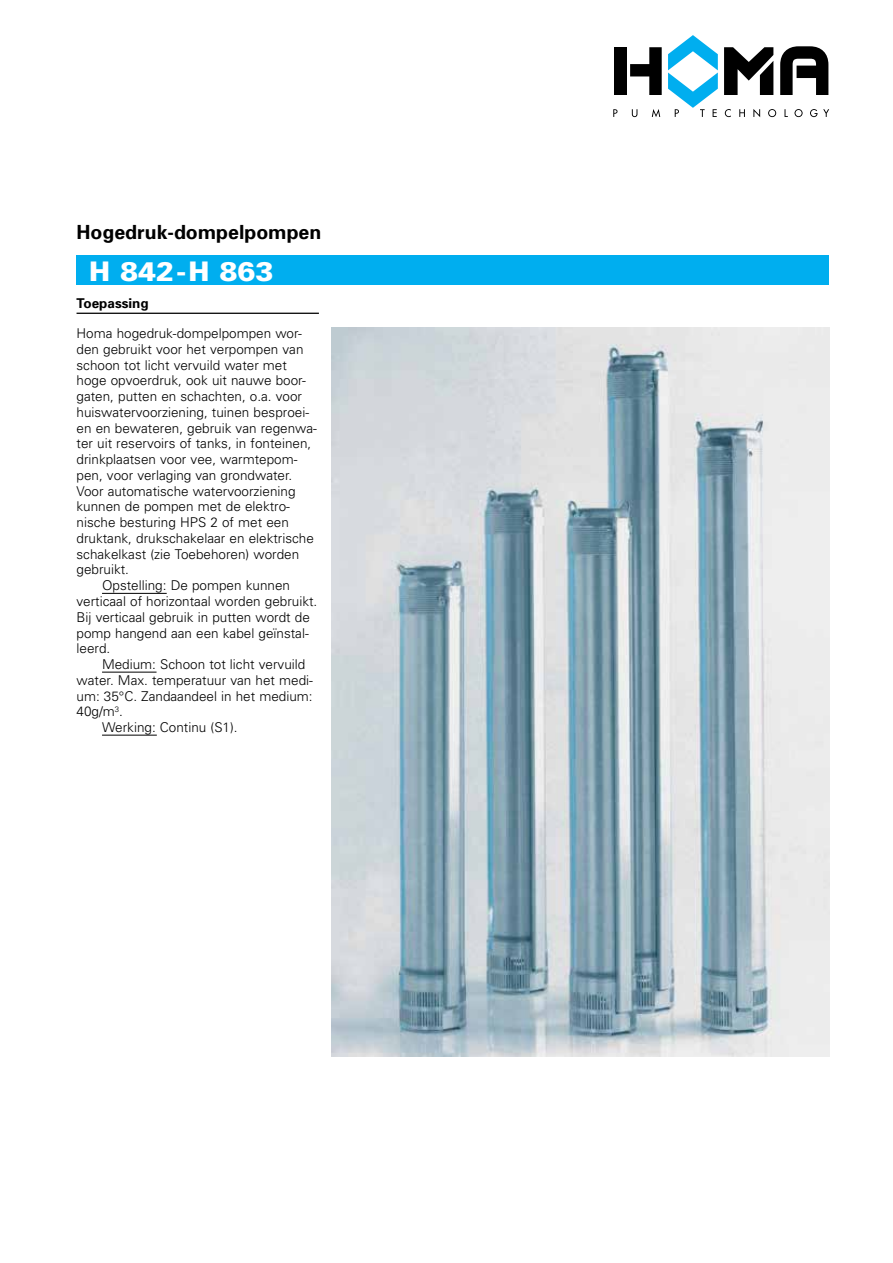
<style>
.page{position:relative;width:893px;height:1263px;background:#fff}
.page>*{position:absolute;margin:0;border:0;box-sizing:border-box;transform-origin:0 0}
.t1{font:900 27px "Univers";color:#fff}
.t2{font:700 19.5px "Univers";color:#000}
.t3{font:300 13.5px "Univers";color:#000}
.t4{font:700 13.5px "Univers";color:#000}
</style>
<div class="page">
<div style="left:77px;top:255px;width:752px;height:30px;background:#00aeef"></div>
<hr style="left:77px;top:313px;width:242px;height:1px;background:#000">
<hr style="left:102px;top:593px;width:65px;height:1px;background:#000">
<hr style="left:102px;top:672px;width:55px;height:1px;background:#000">
<hr style="left:102px;top:735px;width:55px;height:1px;background:#000">
<img style="left:332px;top:327px;width:497px;height:729px">
<svg style="left:613px;top:109px;width:4px;height:8px"></svg>
<svg style="left:632px;top:109px;width:5px;height:8px"></svg>
<svg style="left:652px;top:109px;width:8px;height:8px"></svg>
<svg style="left:725px;top:109px;width:6px;height:8px"></svg>
<svg style="left:739px;top:109px;width:6px;height:8px"></svg>
<svg style="left:753px;top:109px;width:7px;height:8px"></svg>
<svg style="left:768px;top:109px;width:8px;height:8px"></svg>
<svg style="left:784px;top:109px;width:4px;height:8px"></svg>
<svg style="left:794px;top:109px;width:9px;height:8px"></svg>
<svg style="left:810px;top:109px;width:7px;height:8px"></svg>
<svg style="left:823px;top:109px;width:6px;height:8px"></svg>
<div style="left:614px;top:47px;width:12px;height:48px;background:#000"></div>
<svg style="left:630px;top:47px;width:32px;height:48px"></svg>
<svg style="left:724px;top:47px;width:49px;height:48px"></svg>
<svg style="left:668px;top:35px;width:50px;height:82px"></svg>
<svg style="left:780px;top:46px;width:48px;height:49px"></svg>
<h2 class="t2" style="left:77px;top:220px;width:246px">Hogedruk-dompelpompen</h2>
<h1 class="t1" style="left:89px;top:254px;width:186px">H 842-H 863</h1>
<p class="t4" style="left:77px;top:295px;width:74px">Toepassing</p>
<p class="t3" style="left:77px;top:325px;width:227px">Homa hogedruk-dompelpompen wor-</p>
<p class="t3" style="left:77px;top:341px;width:228px">den gebruikt voor het verpompen van</p>
<p class="t3" style="left:77px;top:357px;width:212px">schoon tot licht vervuild water met</p>
<p class="t3" style="left:77px;top:372px;width:231px">hoge opvoerdruk, ook uit nauwe boor-</p>
<p class="t3" style="left:77px;top:388px;width:227px">gaten, putten en schachten, o.a. voor</p>
<p class="t3" style="left:77px;top:404px;width:234px">huiswatervoorziening, tuinen besproei-</p>
<p class="t3" style="left:77px;top:420px;width:242px">en en bewateren, gebruik van regenwa-</p>
<p class="t3" style="left:77px;top:435px;width:236px">ter uit reservoirs of tanks, in fonteinen,</p>
<p class="t3" style="left:77px;top:451px;width:222px">drinkplaatsen voor vee, warmtepom-</p>
<p class="t3" style="left:77px;top:467px;width:217px">pen, voor verlaging van grondwater.</p>
<p class="t3" style="left:77px;top:483px;width:221px">Voor automatische watervoorziening</p>
<p class="t3" style="left:77px;top:498px;width:215px">kunnen de pompen met de elektro-</p>
<p class="t3" style="left:77px;top:514px;width:214px">nische besturing HPS 2 of met een</p>
<p class="t3" style="left:77px;top:530px;width:239px">druktank, drukschakelaar en elektrische</p>
<p class="t3" style="left:77px;top:546px;width:224px">schakelkast (zie Toebehoren) worden</p>
<p class="t3" style="left:77px;top:562px;width:54px">gebruikt.</p>
<p class="t3" style="left:102px;top:577px;width:189px">Opstelling: De pompen kunnen</p>
<p class="t3" style="left:77px;top:593px;width:242px">verticaal of horizontaal worden gebruikt.</p>
<p class="t3" style="left:77px;top:609px;width:235px">Bij verticaal gebruik in putten wordt de</p>
<p class="t3" style="left:77px;top:625px;width:234px">pomp hangend aan een kabel geïnstal-</p>
<p class="t3" style="left:77px;top:640px;width:35px">leerd.</p>
<p class="t3" style="left:102px;top:656px;width:205px">Medium: Schoon tot licht vervuild</p>
<p class="t3" style="left:77px;top:672px;width:238px">water. Max. temperatuur van het medi-</p>
<p class="t3" style="left:77px;top:688px;width:238px">um: 35°C. Zandaandeel in het medium:</p>
<p class="t3" style="left:77px;top:703px;width:48px">40g/m<sup>3</sup>.</p>
<p class="t3" style="left:102px;top:719px;width:137px">Werking: Continu (S1).</p>
</div>
